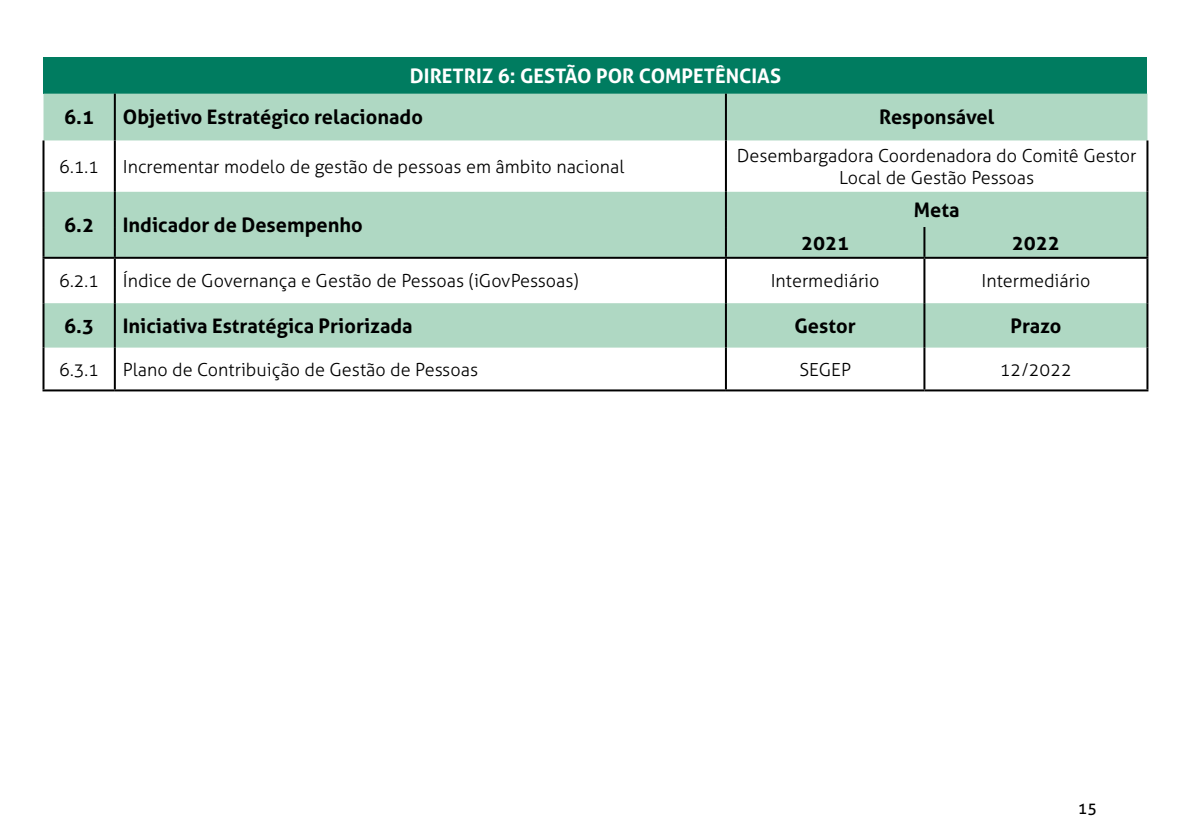
<style>
.page{position:relative;width:1191px;height:840px;background:#fff}
.page>*{position:absolute;margin:0;border:0;box-sizing:border-box;transform-origin:0 0}
.t1{font:700 20px "Aller";color:#000}
.t2{font:700 20px "Aller";color:#fff}
.t3{font:300 18px/22px "Aller";color:#000;text-align:center}
.t4{font:16px "Aller";color:#000}
</style>
<div class="page">
<div style="left:43px;top:57px;width:1104px;height:37px;background:#007c60"></div>
<div style="left:43px;top:94px;width:1104px;height:46px;background:#afd8c3"></div>
<svg style="left:44px;top:192px;width:1102px;height:155px;fill:#afd8c3"></svg>
<hr style="left:114px;top:94px;width:2px;height:46px;background:#000">
<hr style="left:725px;top:94px;width:2px;height:46px;background:#000">
<hr style="left:42px;top:140px;width:2px;height:52px;background:#000">
<hr style="left:114px;top:140px;width:2px;height:52px;background:#000">
<hr style="left:725px;top:140px;width:2px;height:52px;background:#000">
<hr style="left:1146px;top:140px;width:2px;height:52px;background:#000">
<hr style="left:42px;top:257px;width:73px;height:2px;background:#000">
<hr style="left:42px;top:259px;width:2px;height:44px;background:#000">
<hr style="left:115px;top:257px;width:611px;height:2px;background:#000">
<hr style="left:114px;top:259px;width:2px;height:44px;background:#000">
<hr style="left:726px;top:257px;width:198px;height:2px;background:#000">
<hr style="left:725px;top:259px;width:2px;height:44px;background:#000">
<hr style="left:924px;top:257px;width:224px;height:2px;background:#000">
<hr style="left:923px;top:259px;width:2px;height:44px;background:#000">
<hr style="left:1146px;top:259px;width:2px;height:44px;background:#000">
<hr style="left:42px;top:347px;width:2px;height:42px;background:#000">
<hr style="left:114px;top:347px;width:2px;height:42px;background:#000">
<hr style="left:725px;top:347px;width:2px;height:42px;background:#000">
<hr style="left:923px;top:347px;width:2px;height:42px;background:#000">
<hr style="left:1146px;top:347px;width:2px;height:42px;background:#000">
<hr style="left:42px;top:389px;width:73px;height:2px;background:#000">
<hr style="left:115px;top:389px;width:611px;height:2px;background:#000">
<hr style="left:726px;top:389px;width:198px;height:2px;background:#000">
<hr style="left:924px;top:389px;width:224px;height:2px;background:#000">
<hr style="left:42px;top:192px;width:2px;height:35px;background:#000">
<hr style="left:42px;top:227px;width:2px;height:30px;background:#000">
<hr style="left:114px;top:192px;width:2px;height:35px;background:#000">
<hr style="left:114px;top:227px;width:2px;height:30px;background:#000">
<hr style="left:923px;top:227px;width:2px;height:30px;background:#000">
<hr style="left:725px;top:227px;width:2px;height:30px;background:#000">
<hr style="left:1146px;top:227px;width:2px;height:30px;background:#000">
<hr style="left:725px;top:192px;width:2px;height:35px;background:#000">
<hr style="left:1146px;top:192px;width:2px;height:35px;background:#000">
<hr style="left:42px;top:303px;width:2px;height:44px;background:#000">
<hr style="left:114px;top:303px;width:2px;height:44px;background:#000">
<hr style="left:725px;top:303px;width:2px;height:44px;background:#000">
<hr style="left:923px;top:303px;width:2px;height:44px;background:#000">
<hr style="left:1146px;top:303px;width:2px;height:44px;background:#000">
<p class="t2" style="left:410px;top:63px;width:372px">DIRETRIZ 6: GESTÃO POR COMPETÊNCIAS</p>
<p class="t1" style="left:64px;top:105px;width:31px">6.1</p>
<p class="t1" style="left:123px;top:105px;width:301px">Objetivo Estratégico relacionado</p>
<p class="t1" style="left:879px;top:105px;width:117px">Responsável</p>
<p class="t3" style="left:59px;top:155px;width:41px">6.1.1</p>
<p class="t3" style="left:123px;top:155px;width:503px">Incrementar modelo de gestão de pessoas em âmbito nacional</p>
<p class="t3" style="left:737px;top:144px;width:401px">Desembargadora Coordenadora do Comitê Gestor<br>Local de Gestão Pessoas</p>
<p class="t1" style="left:64px;top:212px;width:31px">6.2</p>
<p class="t1" style="left:123px;top:212px;width:241px">Indicador de Desempenho</p>
<p class="t1" style="left:913px;top:197px;width:47px">Meta</p>
<p class="t1" style="left:801px;top:230px;width:49px">2021</p>
<p class="t1" style="left:1012px;top:230px;width:49px">2022</p>
<p class="t3" style="left:59px;top:269px;width:41px">6.2.1</p>
<p class="t3" style="left:123px;top:269px;width:457px">Índice de Governança e Gestão de Pessoas (iGovPessoas)</p>
<p class="t3" style="left:770px;top:269px;width:110px">Intermediário</p>
<p class="t3" style="left:981px;top:269px;width:110px">Intermediário</p>
<p class="t1" style="left:64px;top:313px;width:31px">6.3</p>
<p class="t1" style="left:123px;top:313px;width:291px">Iniciativa Estratégica Priorizada</p>
<p class="t1" style="left:794px;top:313px;width:63px">Gestor</p>
<p class="t1" style="left:1010px;top:313px;width:53px">Prazo</p>
<p class="t3" style="left:59px;top:358px;width:41px">6.3.1</p>
<p class="t3" style="left:123px;top:358px;width:357px">Plano de Contribuição de Gestão de Pessoas</p>
<p class="t3" style="left:799px;top:358px;width:53px">SEGEP</p>
<p class="t3" style="left:999px;top:358px;width:74px">12/2022</p>
<p class="t4" style="left:1078px;top:798px;width:21px">15</p>
</div>
